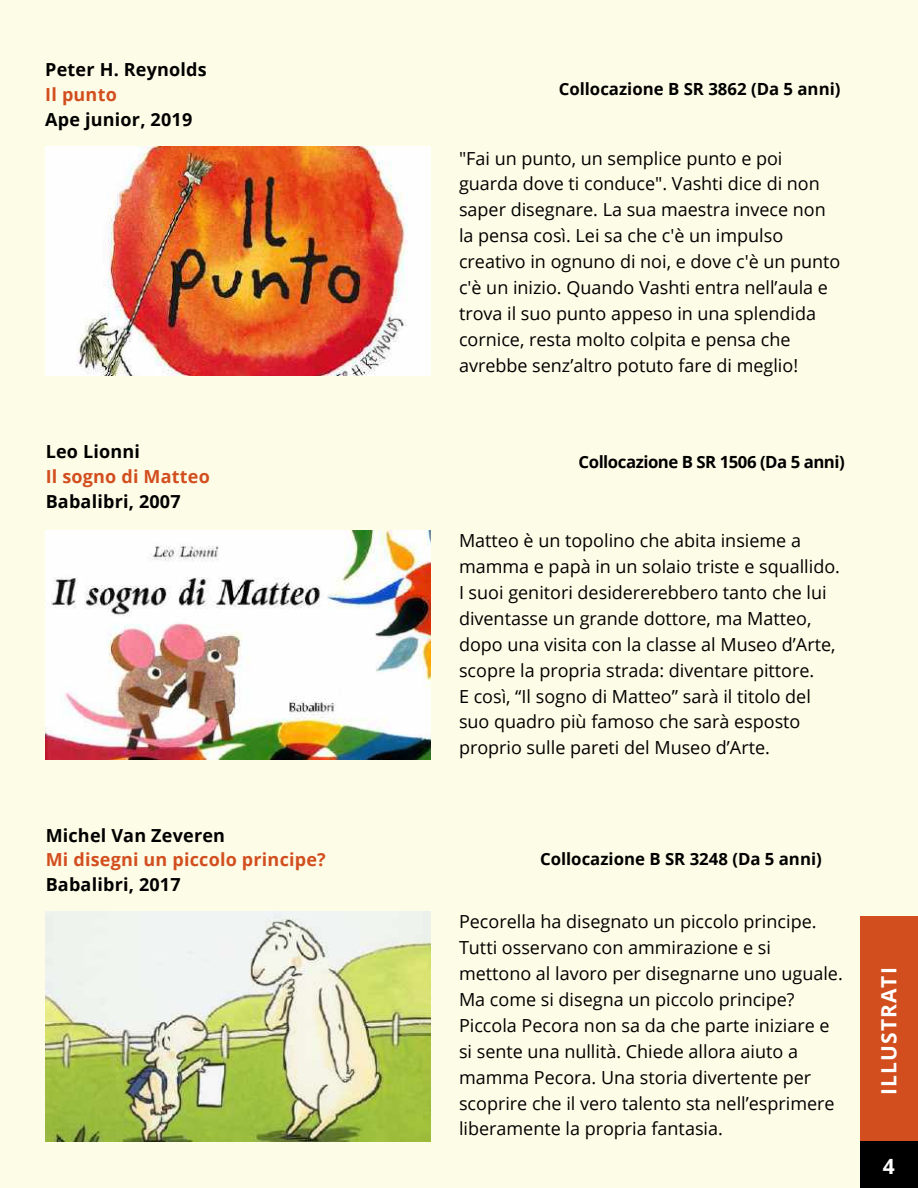
<style>
.page{position:relative;width:918px;height:1188px;background:#fdfce6}
.page>*{position:absolute;margin:0;border:0;box-sizing:border-box;transform-origin:0 0}
.t1{font:700 21px "Open Sans";letter-spacing:.05em;color:#fff}
.t2{font:18px/25.8px "Open Sans";color:#000}
.t3{font:700 18px "Open Sans";letter-spacing:.01em;color:#000}
.t4{font:700 18px "Open Sans";letter-spacing:.01em;color:#d24e1f}
.t5{font:700 16.8px "Open Sans";color:#000}
.t6{font:700 16.8px "Open Sans";letter-spacing:-.03em;color:#000}
</style>
<div class="page">
<div style="left:861px;top:917px;width:57px;height:224px;background:#d24e1f"></div>
<div style="left:861px;top:1141px;width:57px;height:47px;background:#000"></div>
<img style="left:45px;top:146px;width:385px;height:230px">
<img style="left:45px;top:530px;width:385px;height:230px">
<img style="left:45px;top:912px;width:385px;height:229px">
<p class="t3" style="left:45px;top:57px;width:163px">Peter H. Reynolds</p>
<p class="t4" style="left:45px;top:82px;width:73px">Il punto</p>
<p class="t3" style="left:45px;top:107px;width:149px">Ape junior, 2019</p>
<p class="t3" style="left:46px;top:439px;width:96px">Leo Lionni</p>
<p class="t4" style="left:46px;top:464px;width:166px">Il sogno di Matteo</p>
<p class="t3" style="left:46px;top:488px;width:137px">Babalibri, 2007</p>
<p class="t3" style="left:46px;top:822px;width:181px">Michel Van Zeveren</p>
<p class="t4" style="left:46px;top:847px;width:282px">Mi disegni un piccolo principe?</p>
<p class="t3" style="left:46px;top:872px;width:137px">Babalibri, 2017</p>
<p class="t5" style="left:559px;top:78px;width:283px">Collocazione B SR 3862 (Da 5 anni)</p>
<p class="t2" style="left:459px;top:145px;width:383px">"Fai un punto, un semplice punto e poi guarda dove ti conduce". Vashti dice di non saper disegnare. La sua maestra invece non la pensa così. Lei sa che c'è un impulso creativo in ognuno di noi, e dove c'è un punto c'è un inizio. Quando Vashti entra nell’aula e trova il suo punto appeso in una splendida cornice, resta molto colpita e pensa che avrebbe senz’altro potuto fare di meglio!</p>
<p class="t6" style="left:579px;top:450px;width:268px">Collocazione B SR 1506 (Da 5 anni)</p>
<p class="t2" style="left:459px;top:527px;width:383px">Matteo è un topolino che abita insieme a mamma e papà in un solaio triste e squallido.<br>I suoi genitori desidererebbero tanto che lui diventasse un grande dottore, ma Matteo, dopo una visita con la classe al Museo d’Arte, scopre la propria strada: diventare pittore.<br>E così, “Il sogno di Matteo” sarà il titolo del suo quadro più famoso che sarà esposto proprio sulle pareti del Museo d’Arte.</p>
<p class="t5" style="left:540px;top:847px;width:283px">Collocazione B SR 3248 (Da 5 anni)</p>
<p class="t2" style="left:459px;top:909px;width:385px">Pecorella ha disegnato un piccolo principe.<br>Tutti osservano con ammirazione e si mettono al lavoro per disegnarne uno uguale.<br>Ma come si disegna un piccolo principe?<br>Piccola Pecora non sa da che parte iniziare e si sente una nullità. Chiede allora aiuto a mamma Pecora. Una storia divertente per scoprire che il vero talento sta nell’esprimere liberamente la propria fantasia.</p>
<p class="t1" style="left:874px;top:1095px;width:129px;rotate:-90deg">ILLUSTRATI</p>
<p class="t1" style="left:883px;top:1152px;width:13px">4</p>
</div>
